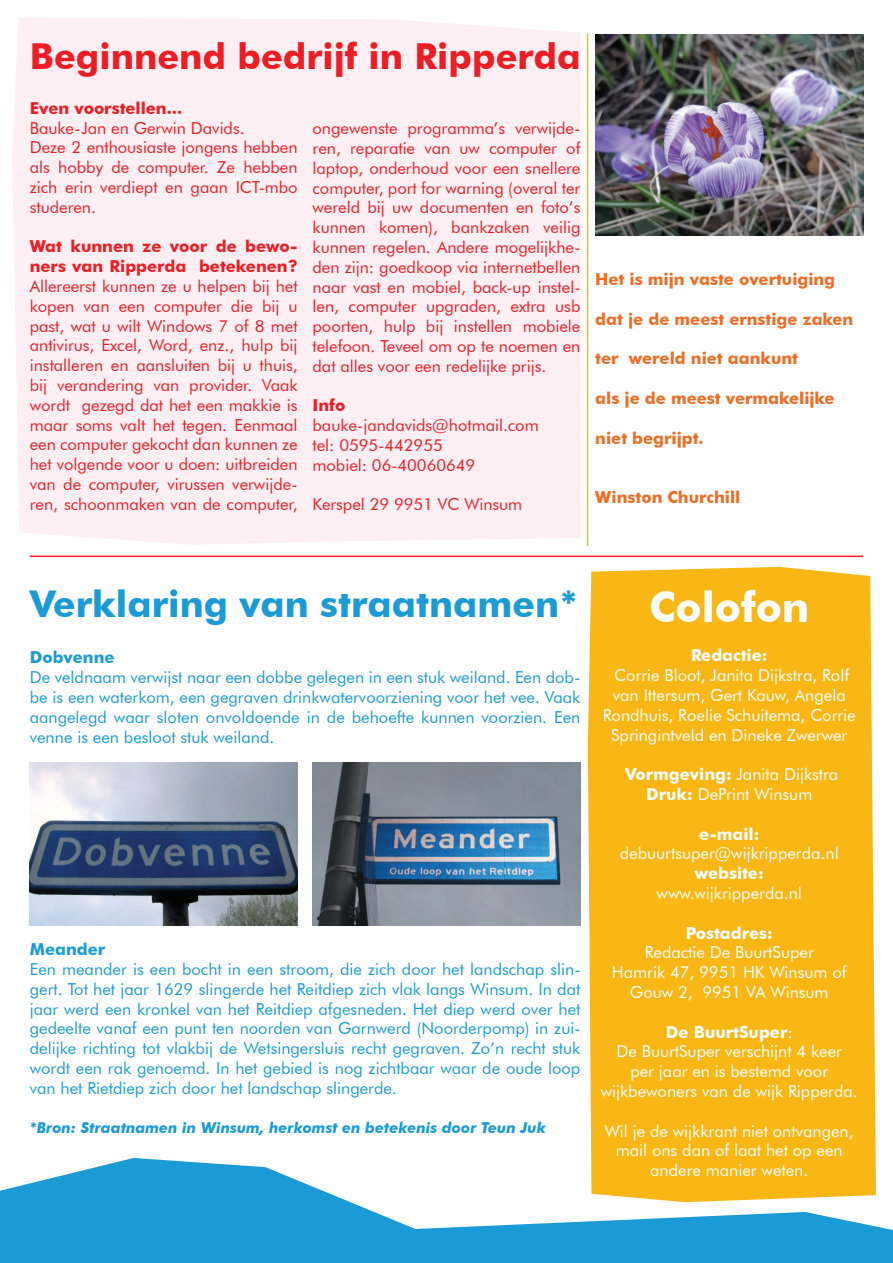
<style>
.page{position:relative;width:893px;height:1263px;background:#fff}
.page>*{position:absolute;margin:0;border:0;box-sizing:border-box;transform-origin:0 0}
.t1{font:700 42px "Futura BT";color:#fff}
.t2{font:700 36.9px "Futura BT";color:#1b9bd6}
.t3{font:700 35.85px "Futura BT";color:#ee1d23}
.t4{font:16.5px/19.8px "Futura BT";color:#ee1d23}
.t5{font:16.5px/19.8px "Futura BT";color:#1b9bd6;text-align:justify}
.t6{font:16.5px/19.8px "Futura BT";color:#fff;text-align:center}
.t7{font:700 16.5px "Futura BT";color:#f16c22}
.t8{font:700 16.5px/19.8px "Futura BT";color:#ee1d23}
.t9{font:700 16.5px "Futura BT";color:#fff}
.t10{font:700 16.5px "Futura BT";color:#1b9bd6}
.t11{font:italic 700 15px "Futura BT";color:#1b9bd6}
.s1{font-weight:700}
</style>
<div class="page">
<div style="left:12px;top:18px;width:568px;height:527px;background:#fdeff3"></div>
<svg style="left:0;top:1158px;width:893px;height:105px;fill:#1b9bd6"></svg>
<div style="left:588px;top:567px;width:288px;height:635px;background:#f9b716"></div>
<hr style="left:30px;top:556px;width:833px;height:1px;background:#ee1d23">
<img style="left:313px;top:762px;width:267px;height:163px">
<img style="left:30px;top:762px;width:268px;height:163px">
<hr style="left:587px;top:34px;width:1px;height:512px;background:#f9b716">
<img style="left:595px;top:34px;width:268px;height:201px">
<h3 class="t3" style="left:30px;top:34px;width:552px">Beginnend bedrijf in Ripperda</h3>
<p class="t8" style="left:30px;top:98px;width:154px">Even voorstellen...</p>
<p class="t4" style="left:30px;top:118px;width:269px">Bauke-Jan en Gerwin Davids.<br>Deze 2 enthousiaste jongens hebben als hobby de computer. Ze hebben zich erin verdiept en gaan ICT-mbo studeren.</p>
<p class="t8" style="left:30px;top:236px;width:269px">Wat kunnen ze voor de bewo&shy;ners van Ripperda betekenen?</p>
<p class="t4" style="left:30px;top:276px;width:269px;text-align:justify">Allereerst kunnen ze u helpen bij het kopen van een computer die bij u past, wat u wilt Windows 7 of 8 met antivirus, Excel, Word, enz., hulp bij installeren en aansluiten bij u thuis, bij verandering van provider. Vaak wordt gezegd dat het een makkie is maar soms valt het tegen. Eenmaal een computer gekocht dan kunnen ze het volgende voor u doen: uitbreiden van de computer, virussen verwijde&shy;ren, schoonmaken van de computer,</p>
<p class="t4" style="left:313px;top:118px;width:269px;text-align:justify">ongewenste programma’s verwijde&shy;ren, reparatie van uw computer of laptop, onderhoud voor een snellere computer, port for warning (overal ter wereld bij uw documenten en foto’s kunnen komen), bankzaken veilig kunnen regelen. Andere mogelijkhe&shy;den zijn: goedkoop via internetbellen naar vast en mobiel, back-up instel&shy;len, computer upgraden, extra usb poorten, hulp bij instellen mobiele telefoon. Teveel om op te noemen en dat alles voor een redelijke prijs.</p>
<p class="t8" style="left:313px;top:395px;width:34px">Info</p>
<p class="t4" style="left:313px;top:415px;width:228px">bauke-jandavids@hotmail.com tel: 0595-442955<br>mobiel: 06-40060649</p>
<p class="t4" style="left:313px;top:494px;width:211px">Kerspel 29 9951 VC Winsum</p>
<p class="t7" style="left:595px;top:269px;width:241px">Het is mijn vaste overtuiging</p>
<p class="t7" style="left:595px;top:309px;width:260px">dat je de meest ernstige zaken</p>
<p class="t7" style="left:595px;top:348px;width:204px">ter wereld niet aankunt</p>
<p class="t7" style="left:595px;top:388px;width:241px">als je de meest vermakelijke</p>
<p class="t7" style="left:595px;top:428px;width:110px">niet begrijpt.</p>
<p class="t7" style="left:595px;top:487px;width:147px">Winston Churchill</p>
<h2 class="t2" style="left:30px;top:581px;width:550px">Verklaring van straatnamen*</h2>
<p class="t10" style="left:30px;top:647px;width:86px">Dobvenne</p>
<p class="t5" style="left:30px;top:667px;width:552px">De veldnaam verwijst naar een dobbe gelegen in een stuk weiland. Een dob&shy;be is een waterkom, een gegraven drinkwatervoorziening voor het vee. Vaak aangelegd waar sloten onvoldoende in de behoefte kunnen voorzien. Een venne is een besloot stuk weiland.</p>
<p class="t10" style="left:30px;top:939px;width:77px">Meander</p>
<p class="t5" style="left:30px;top:959px;width:552px">Een meander is een bocht in een stroom, die zich door het landschap slin&shy;gert. Tot het jaar 1629 slingerde het Reitdiep zich vlak langs Winsum. In dat jaar werd een kronkel van het Reitdiep afgesneden. Het diep werd over het gedeelte vanaf een punt ten noorden van Garnwerd (Noorderpomp) in zui&shy;delijke richting tot vlakbij de Wetsingersluis recht gegraven. Zo’n recht stuk wordt een rak genoemd. In het gebied is nog zichtbaar waar de oude loop van het Rietdiep zich door het landschap slingerde.</p>
<p class="t11" style="left:30px;top:1119px;width:517px">*Bron: Straatnamen in Winsum, herkomst en betekenis door Teun Juk</p>
<h1 class="t1" style="left:649px;top:581px;width:162px">Colofon</h1>
<p class="t9" style="left:691px;top:645px;width:78px">Redactie:</p>
<p class="t6" style="left:603px;top:665px;width:254px">Corrie Bloot, Janita Dijkstra, Rolf van Ittersum, Gert Kauw, Angela Rondhuis, Roelie Schuitema, Corrie Springintveld en Dineke Zwerwer</p>
<p class="t6" style="left:625px;top:764px;width:215px"><span class="s1">Vormgeving:</span> Janita Dijkstra<br><span class="s1">Druk:</span> DePrint Winsum</p>
<p class="t9" style="left:699px;top:824px;width:62px">e-mail:</p>
<p class="t6" style="left:620px;top:843px;width:220px">debuurtsuper@wijkripperda.nl</p>
<p class="t9" style="left:695px;top:863px;width:70px">website:</p>
<p class="t6" style="left:657px;top:883px;width:147px">www.wijkripperda.nl</p>
<p class="t9" style="left:686px;top:923px;width:89px">Postadres:</p>
<p class="t6" style="left:612px;top:942px;width:236px">Redactie De BuurtSuper<br>Hamrik 47, 9951 HK Winsum of<br>Gouw 2, 9951 VA Winsum</p>
<p class="t6" style="left:601px;top:1022px;width:259px"><span class="s1">De BuurtSuper</span>:<br>De BuurtSuper verschijnt 4 keer<br>per jaar en is bestemd voor wijkbewoners van de wijk Ripperda.</p>
<p class="t6" style="left:605px;top:1121px;width:250px">Wil je de wijkkrant niet ontvangen, mail ons dan of laat het op een andere manier weten.</p>
</div>
